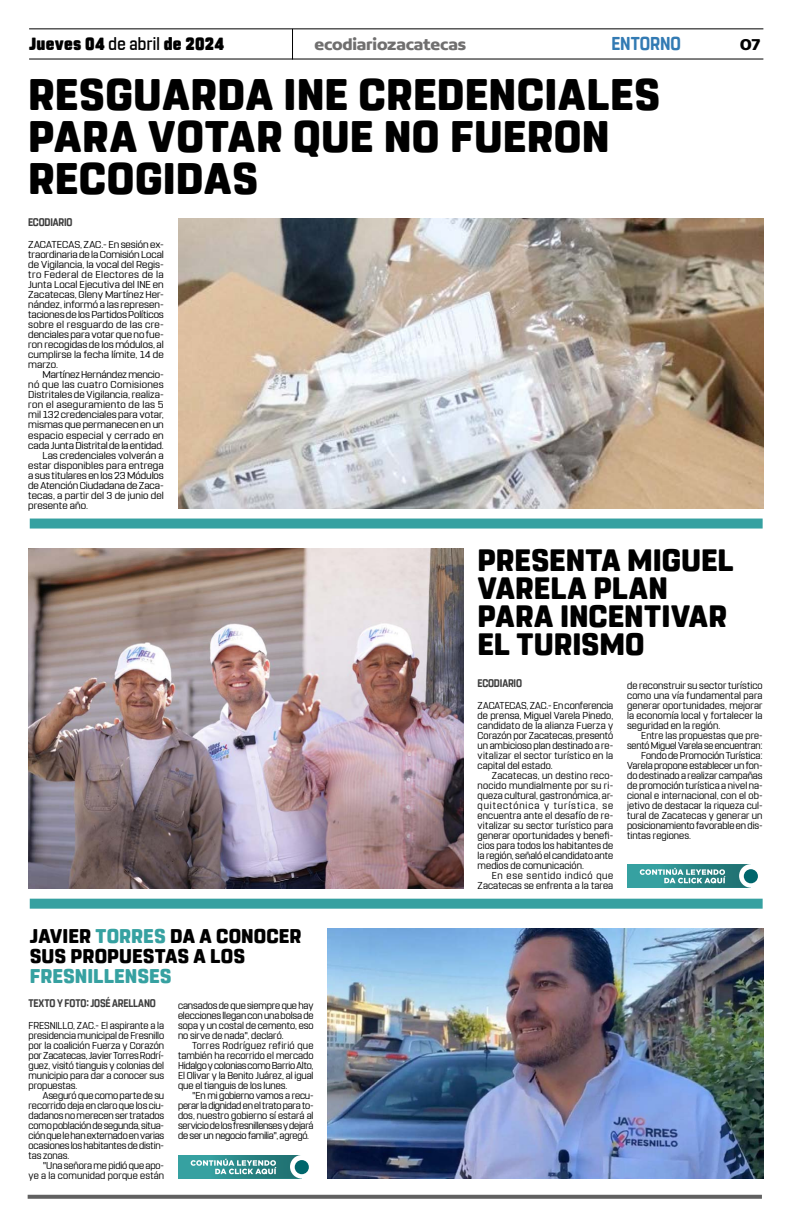
<style>
.page{position:relative;width:791px;height:1225px;background:#fff}
.page>*{position:absolute;margin:0;border:0;box-sizing:border-box;transform-origin:0 0}
.t1{font:800 44px/42px "Rohn Rounded";letter-spacing:.01em;color:#000}
.t2{font:800 30.8px/28px "Rohn Rounded";color:#000}
.t3{font:800 19.8px/20px "Rohn Rounded";letter-spacing:.005em;color:#000}
.t4{font:800 19.8px "Rohn Rounded";letter-spacing:.005em;color:#36a1a1}
.t5{font:700 18.6px "Rohn Rounded";letter-spacing:-.005em;color:#327ab3;scale:.91 1}
.t6{font:900 17.6px "Rohn Rounded";letter-spacing:.015em;color:#000;scale:.91 1}
.t7{font:700 16.9px "Concord";letter-spacing:-.01em;color:#706f6f}
.t8{font:700 16.9px "Concord";color:#000}
.t9{font:700 11px "Rohn Rounded";letter-spacing:-.01em;color:#3d3d3d;scale:.88 1}
.t10{font:10px/10px "Rohn Rounded";color:#000;text-align:justify}
.t11{font:10px/10px "Rohn Rounded";color:#000;text-align:justify;scale:1.05 1}
.t12{font:10px "Rohn Rounded";letter-spacing:.025em;color:#000;scale:1.05 1}
.s1{font-weight:500}
.s2{color:#36a1a1}
</style>
<div class="page">
<hr style="left:29px;top:28px;width:734px;height:1px;background:#000">
<hr style="left:29px;top:59px;width:734px;height:1px;background:#000">
<hr style="left:292px;top:29px;width:1px;height:31px;background:#000">
<div style="left:30px;top:518px;width:733px;height:10px;background:#36a1a1"></div>
<div style="left:30px;top:898px;width:733px;height:10px;background:#36a1a1"></div>
<svg style="left:28px;top:1194px;width:734px;height:4px;background:#7f7f7f"></svg>
<img style="left:178px;top:218px;width:585px;height:290px">
<div style="left:627px;top:863px;width:123px;height:24px;background:#36a1a1"></div>
<svg style="left:640px;top:864px;width:118px;height:24px"></svg>
<img style="left:28px;top:548px;width:435px;height:340px">
<div style="left:178px;top:1154px;width:123px;height:24px;background:#36a1a1"></div>
<svg style="left:191px;top:1155px;width:118px;height:23px"></svg>
<img style="left:328px;top:928px;width:435px;height:250px">
<h3 class="t6" style="left:29px;top:33px;width:216px">Jueves 04 <span class="s1">de abril</span> de 2024</h3>
<h3 class="t7" style="left:314px;top:34px;width:153px">ecodiariozacatecas</h3>
<h3 class="t5" style="left:611px;top:32px;width:78px">ENTORNO</h3>
<h3 class="t8" style="left:740px;top:34px;width:22px">07</h3>
<h1 class="t1" style="left:28px;top:74px;width:633px">RESGUARDA INE CREDENCIALES<br>PARA VOTAR QUE NO FUERON<br>RECOGIDAS</h1>
<p class="t9" style="left:28px;top:216px;width:52px">ECODIARIO</p>
<p class="t11" style="left:28px;top:240px;width:131px">ZACATECAS, ZAC.- En sesión ex&shy;traordinaria de la Comisión Local de Vigilancia, la vocal del Regis&shy;tro Federal de Electores de la Junta Local Ejecutiva del INE en Zacatecas, Gleny Martínez Her&shy;nández, informó a las represen&shy;taciones de los Partidos Políticos sobre el resguardo de las cre&shy;denciales para votar que no fue&shy;ron recogidas de los módulos, al cumplirse la fecha límite, 14 de marzo.</p>
<p class="t11" style="left:42px;top:370px;width:117px">Martínez Hernández mencio-</p>
<p class="t12" style="left:28px;top:379px;width:131px">nó que las cuatro Comisiones</p>
<p class="t11" style="left:28px;top:390px;width:131px">Distritales de Vigilancia, realiza-</p>
<p class="t12" style="left:28px;top:399px;width:131px">ron el aseguramiento de las 5</p>
<p class="t11" style="left:28px;top:410px;width:131px">mil 132 credenciales para votar,</p>
<p class="t11" style="left:28px;top:420px;width:131px">mismas que permanecen en un</p>
<p class="t12" style="left:28px;top:429px;width:131px">espacio especial y cerrado en</p>
<p class="t11" style="left:28px;top:440px;width:131px">cada Junta Distrital de la entidad.</p>
<p class="t11" style="left:42px;top:450px;width:117px">Las credenciales volverán a</p>
<p class="t11" style="left:28px;top:460px;width:131px">estar disponibles para entrega</p>
<p class="t11" style="left:28px;top:470px;width:131px">a sus titulares en los 23 Módulos</p>
<p class="t11" style="left:28px;top:480px;width:131px">de Atención Ciudadana de Zaca-</p>
<p class="t11" style="left:28px;top:490px;width:131px">tecas, a partir del 3 de junio del</p>
<p class="t11" style="left:28px;top:500px;width:59px">presente año.</p>
<h3 class="t3" style="left:30px;top:926px;width:273px">JAVIER <span class="s2">TORRES</span> DA A CONOCER<br>SUS PROPUESTAS A LOS</h3>
<h3 class="t4" style="left:30px;top:964px;width:143px">FRESNILLENSES</h3>
<p class="t9" style="left:28px;top:996px;width:146px">TEXTO Y FOTO: JOSÉ ARELLANO</p>
<p class="t10" style="left:29px;top:1020px;width:137px">FRESNILLO, ZAC.- El aspirante a la presidencia municipal de Fresnillo por la coalición Fuerza y Corazón por Zacatecas, Javier Torres Rodrí&shy;guez, visitó tianguis y colonias del municipio para dar a conocer sus propuestas.</p>
<p class="t10" style="left:29px;top:1090px;width:137px;text-indent:14px">Aseguró que como parte de su recorrido deja en claro que los ciu&shy;dadanos no merecen ser tratados como población de segunda, situa&shy;ción que le han externado en varias ocasiones los habitantes de distin&shy;tas zonas.</p>
<p class="t10" style="left:29px;top:1160px;width:137px;text-align:right">"Una señora me pidió que apo-<br>ye a la comunidad porque están</p>
<p class="t10" style="left:178px;top:1000px;width:137px">cansados de que siempre que hay elecciones llegan con una bolsa de sopa y un costal de cemento, eso no sirve de nada", declaró.</p>
<p class="t10" style="left:178px;top:1040px;width:137px;text-indent:14px">Torres Rodríguez refirió que también ha recorrido el mercado Hidalgo y colonias como Barrio Alto, El Olivar y la Benito Juárez, al igual que el tianguis de los lunes.</p>
<p class="t10" style="left:178px;top:1090px;width:137px;text-indent:14px">"En mi gobierno vamos a recu&shy;perar la dignidad en el trato para to&shy;dos, nuestro gobierno sí estará al servicio de los fresnillenses y dejará de ser un negocio familia", agregó.</p>
<h2 class="t2" style="left:477px;top:546px;width:257px">PRESENTA MIGUEL<br>VARELA PLAN<br>PARA INCENTIVAR<br>EL TURISMO</h2>
<p class="t9" style="left:477px;top:676px;width:52px">ECODIARIO</p>
<p class="t10" style="left:478px;top:700px;width:137px">ZACATECAS, ZAC.- En conferencia de prensa, Miguel Varela Pinedo, candidato de la alianza Fuerza y Corazón por Zacatecas, presentó un ambicioso plan destinado a re&shy;vitalizar el sector turístico en la capital del estado.</p>
<p class="t10" style="left:478px;top:770px;width:137px;text-indent:14px">Zacatecas, un destino reco&shy;nocido mundialmente por su ri&shy;queza cultural, gastronómica, ar&shy;quitectónica y turística, se encuentra ante el desafío de re&shy;vitalizar su sector turístico para generar oportunidades y benefi&shy;cios para todos los habitantes de la región, señaló el candidato ante medios de comunicación.</p>
<p class="t10" style="left:478px;top:870px;width:137px;text-align:right">En ese sentido indicó que<br>Zacatecas se enfrenta a la tarea</p>
<p class="t10" style="left:627px;top:680px;width:137px">de reconstruir su sector turístico como una vía fundamental para generar oportunidades, mejorar la economía local y fortalecer la seguridad en la región.</p>
<p class="t10" style="left:641px;top:730px;width:123px">Entre las propuestas que pre-</p>
<p class="t10" style="left:627px;top:740px;width:137px">sentó Miguel Varela se encuentran:</p>
<p class="t10" style="left:641px;top:750px;width:123px">Fondo de Promoción Turística:</p>
<p class="t10" style="left:627px;top:760px;width:137px">Varela propone establecer un fon-</p>
<p class="t10" style="left:627px;top:770px;width:137px">do destinado a realizar campañas</p>
<p class="t10" style="left:627px;top:780px;width:137px">de promoción turística a nivel na-</p>
<p class="t10" style="left:627px;top:790px;width:137px">cional e internacional, con el ob-</p>
<p class="t10" style="left:627px;top:800px;width:137px">jetivo de destacar la riqueza cul-</p>
<p class="t10" style="left:627px;top:810px;width:137px">tural de Zacatecas y generar un</p>
<p class="t10" style="left:627px;top:820px;width:137px">posicionamiento favorable en dis-</p>
<p class="t10" style="left:627px;top:830px;width:65px">tintas regiones.</p>
</div>
